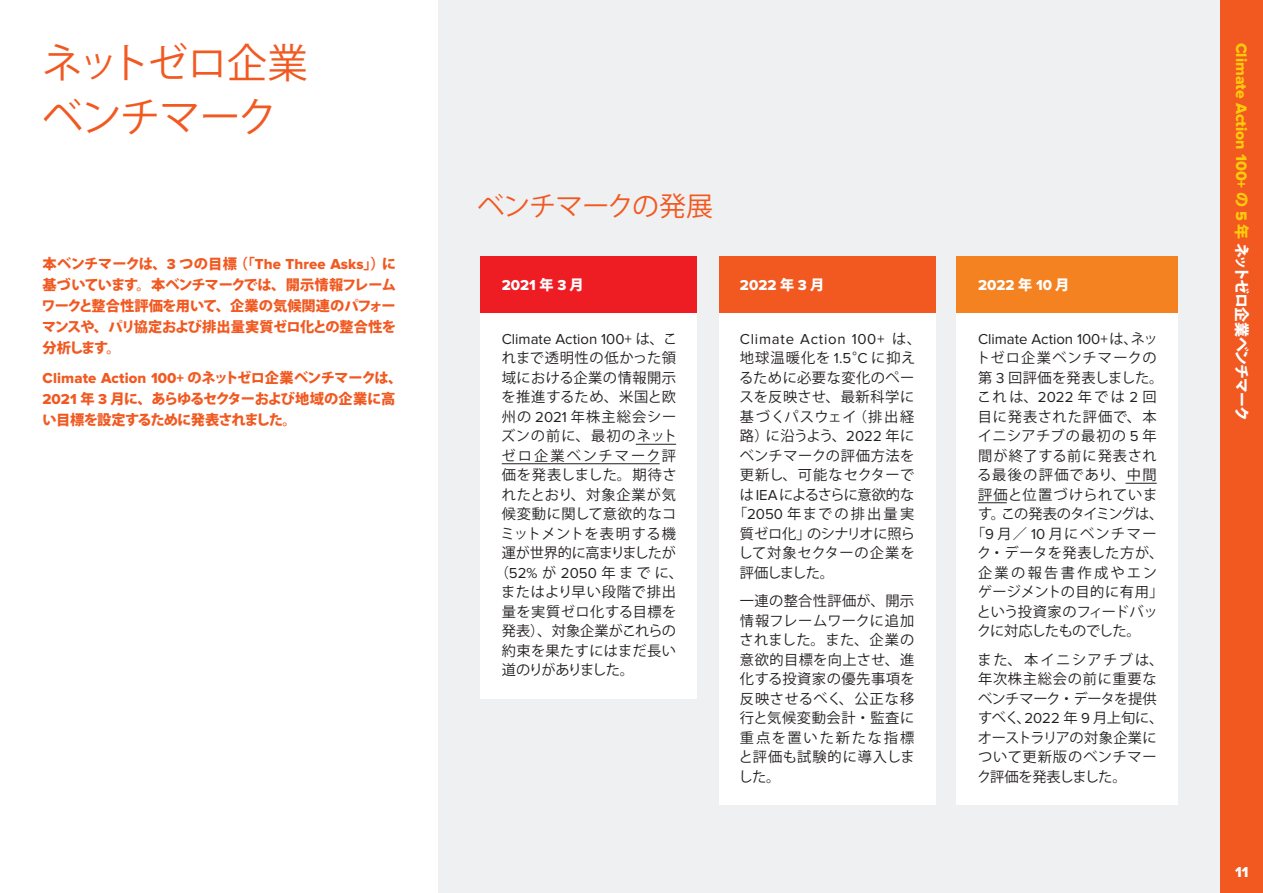
<style>
.page{position:relative;width:1263px;height:893px;background:#fff}
.page>*{position:absolute;margin:0;border:0;box-sizing:border-box;transform-origin:0 0}
.t1{font:40.5px/54px "Koz Go Pro";letter-spacing:-.04em;color:#f15921}
.t2{font:27px "Koz Go Pro";letter-spacing:-.025em;color:#f15921}
.t3{font:15.75px "Proxima Nova Extrabld";color:#feca0a}
.t4{font:15px "Proxima Nova";color:#231f20}
.t5{font:15px "Proxima Nova Extrabld";letter-spacing:.01em;color:#f15921}
.t6{font:15px "Proxima Nova Extrabld";color:#fff}
.t7{font:15px "Proxima Nova";letter-spacing:.05em;color:#231f20}
.t8{font:14.25px/19.5px "Koz Go Pro";letter-spacing:.035em;color:#231f20;text-align:justify}
.t9{font:800 14.25px/21px "Koz Go Pro";letter-spacing:-.05em;color:#f15921;text-align:justify}
.t10{font:14.25px "Koz Go Pro";letter-spacing:.075em;color:#231f20}
.t11{font:14.25px "Koz Go Pro";letter-spacing:.06em;color:#231f20}
.t12{font:14.25px "Koz Go Pro";letter-spacing:.055em;color:#231f20}
.t13{font:14.25px "Koz Go Pro";letter-spacing:-.07em;color:#231f20}
.t14{font:14.25px "Koz Go Pro";letter-spacing:-.065em;color:#231f20}
.t15{font:14.25px "Koz Go Pro";letter-spacing:-.025em;color:#231f20}
.t16{font:14.25px "Koz Go Pro";color:#231f20}
.t17{font:14.25px "Koz Go Pro";letter-spacing:.15em;color:#231f20}
.t18{font:14.25px "Koz Go Pro";letter-spacing:-.03em;color:#231f20}
.t19{font:14.25px "Koz Go Pro";letter-spacing:.1em;color:#231f20}
.t20{font:14.25px "Koz Go Pro";letter-spacing:-.02em;color:#231f20}
.t21{font:14.25px "Koz Go Pro";letter-spacing:.065em;color:#231f20}
.t22{font:14.25px "Koz Go Pro";letter-spacing:.09em;color:#231f20}
.t23{font:14.25px "Koz Go Pro";letter-spacing:-.05em;color:#231f20}
.t24{font:14.25px "Koz Go Pro";letter-spacing:.135em;color:#231f20}
.t25{font:14.25px "Koz Go Pro";letter-spacing:.16em;color:#231f20}
.t26{font:14.25px "Koz Go Pro";letter-spacing:-.11em;color:#231f20}
.s1{font-family:"Proxima Nova Extrabld";font-weight:400;font-size:15px}
.s2{font-family:"Koz Go Pro";font-weight:800;font-size:14.25px}
.s3{font-family:"Koz Go Pro";font-size:14.25px}
.s4{font-family:"Proxima Nova";font-size:15px}
.s5{font-family:"Koz Go Pro";font-weight:800;font-size:15px}
.s6{font-family:"Koz Go Pro";font-weight:800;font-size:15px;color:#fff}
</style>
<div class="page">
<div style="left:438px;top:0;width:782px;height:893px;background:#eff0f1"></div>
<div style="left:480px;top:256px;width:217px;height:57px;background:#ee1d23"></div>
<div style="left:480px;top:313px;width:217px;height:385px;background:#fff"></div>
<hr style="left:636px;top:444px;width:40px;height:1px;background:#231f20">
<hr style="left:502px;top:463px;width:158px;height:1px;background:#231f20">
<div style="left:719px;top:256px;width:216px;height:57px;background:#f15921"></div>
<div style="left:719px;top:313px;width:216px;height:492px;background:#fff"></div>
<div style="left:957px;top:256px;width:221px;height:57px;background:#f58220"></div>
<div style="left:957px;top:313px;width:221px;height:492px;background:#fff"></div>
<hr style="left:1125px;top:483px;width:32px;height:1px;background:#231f20">
<svg style="left:978px;top:502px;width:29px;height:1px"></svg>
<div style="left:1220px;top:0;width:43px;height:893px;background:#f15921"></div>
<h1 class="t1" style="left:42px;top:37px;width:267px">ネットゼロ企業ベンチマーク</h1>
<p class="t9" style="left:42px;top:254px;width:356px">本ベンチマークは、<span class="s1">3</span> つの目標（「<span class="s1">The Three Asks</span>」）に基づいています。本ベンチマークでは、開示情報フレームワークと整合性評価を用いて、企業の気候関連のパフォーマンスや、パリ協定および排出量実質ゼロ化との整合性を分析します。</p>
<p class="t5" style="left:43px;top:369px;width:361px">Climate Action 100+ <span class="s2">のネットゼロ企業ベンチマークは、</span></p>
<p class="t9" style="left:42px;top:389px;width:355px"><span class="s1">2021</span> 年 <span class="s1">3</span> 月に、あらゆるセクターおよび地域の企業に高い目標を設定するために発表されました。</p>
<h2 class="t2" style="left:477px;top:189px;width:237px">ベンチマークの発展</h2>
<p class="t6" style="left:502px;top:276px;width:83px">2021 <span class="s2">年</span> 3<span class="s2">月</span></p>
<p class="t4" style="left:502px;top:332px;width:177px">Climate Action 100+ <span class="s3">は、こ</span></p>
<p class="t8" style="left:502px;top:349px;width:176px">れまで透明性の低かった領</p>
<p class="t8" style="left:502px;top:368px;width:176px">域における企業の情報開示</p>
<p class="t8" style="left:501px;top:388px;width:176px">を推進するため、米国と欧</p>
<p class="t10" style="left:502px;top:407px;width:176px">州の <span class="s4">2021</span> 年株主総会シー</p>
<p class="t21" style="left:501px;top:427px;width:177px">ズンの前に、最初のネット</p>
<p class="t24" style="left:502px;top:446px;width:176px">ゼロ企業ベンチマーク評</p>
<p class="t8" style="left:502px;top:466px;width:177px">価を発表しました。期待さ</p>
<p class="t11" style="left:502px;top:485px;width:176px">れたとおり、対象企業が気</p>
<p class="t8" style="left:502px;top:505px;width:176px">候変動に関して意欲的なコ</p>
<p class="t8" style="left:501px;top:524px;width:177px">ミットメントを表明する機</p>
<p class="t15" style="left:502px;top:544px;width:176px">運が世界的に高まりましたが</p>
<p class="t8" style="left:495px;top:563px;width:190px">（<span class="s4">52%</span> が <span class="s4">2050</span> 年までに、</p>
<p class="t11" style="left:501px;top:583px;width:176px">またはより早い段階で排出</p>
<p class="t8" style="left:502px;top:602px;width:176px">量を実質ゼロ化する目標を</p>
<p class="t16" style="left:502px;top:622px;width:176px">発表）、対象企業がこれらの</p>
<p class="t8" style="left:502px;top:641px;width:176px">約束を果たすにはまだ長い</p>
<p class="t26" style="left:502px;top:661px;width:134px">道のりがありました。</p>
<p class="t6" style="left:740px;top:276px;width:86px">2022 <span class="s2">年</span> 3<span class="s2">月</span></p>
<p class="t7" style="left:740px;top:332px;width:183px">Climate Action 100+ <span class="s3">は、</span></p>
<p class="t10" style="left:740px;top:349px;width:177px">地球温暖化を <span class="s4">1.5</span>°<span class="s4">C</span> に抑え</p>
<p class="t8" style="left:739px;top:368px;width:177px">るために必要な変化のペー</p>
<p class="t8" style="left:739px;top:388px;width:177px">スを反映させ、最新科学に</p>
<p class="t10" style="left:740px;top:407px;width:176px">基づくパスウェイ（排出経</p>
<p class="t8" style="left:740px;top:427px;width:176px">路）に沿うよう、<span class="s4">2022</span> 年に</p>
<p class="t8" style="left:740px;top:446px;width:176px">ベンチマークの評価方法を</p>
<p class="t8" style="left:740px;top:466px;width:176px">更新し、可能なセクターで</p>
<p class="t13" style="left:740px;top:485px;width:176px">は<span class="s4">IEA</span>によるさらに意欲的な</p>
<p class="t17" style="left:733px;top:505px;width:183px">「<span class="s4">2050</span> 年までの排出量実</p>
<p class="t18" style="left:740px;top:524px;width:177px">質ゼロ化」のシナリオに照ら</p>
<p class="t12" style="left:738px;top:544px;width:178px">して対象セクターの企業を</p>
<p class="t8" style="left:740px;top:563px;width:96px">評価しました。</p>
<p class="t8" style="left:738px;top:592px;width:178px">一連の整合性評価が、開示情報フレームワークに追加されました。また、企業の意欲的目標を向上させ、進化する投資家の優先事項を反映させるべく、公正な移行と気候変動会計・監査に重点を置いた新たな指標と評価も試験的に導入しました。</p>
<p class="t6" style="left:978px;top:276px;width:93px">2022 <span class="s2">年</span> 10 <span class="s2">月</span></p>
<p class="t4" style="left:978px;top:332px;width:181px">Climate Action 100+<span class="s3">は、ネッ</span></p>
<p class="t10" style="left:976px;top:349px;width:182px">トゼロ企業ベンチマークの</p>
<p class="t8" style="left:978px;top:368px;width:187px">第 <span class="s4">3</span> 回評価を発表しました。</p>
<p class="t8" style="left:977px;top:388px;width:181px">これは、<span class="s4">2022</span> 年では <span class="s4">2</span> 回</p>
<p class="t11" style="left:978px;top:407px;width:180px">目に発表された評価で、本</p>
<p class="t8" style="left:978px;top:427px;width:180px">イニシアチブの最初の <span class="s4">5</span> 年</p>
<p class="t12" style="left:978px;top:446px;width:180px">間が終了する前に発表され</p>
<p class="t22" style="left:977px;top:466px;width:181px">る最後の評価であり、中間</p>
<p class="t8" style="left:978px;top:485px;width:181px">評価と位置づけられていま</p>
<p class="t14" style="left:978px;top:505px;width:187px">す。この発表のタイミングは、</p>
<p class="t19" style="left:971px;top:524px;width:187px">「<span class="s4">9</span> 月／ <span class="s4">10</span> 月にベンチマー</p>
<p class="t8" style="left:977px;top:544px;width:188px">ク・データを発表した方が、</p>
<p class="t25" style="left:978px;top:563px;width:180px">企業の報告書作成やエン</p>
<p class="t8" style="left:978px;top:583px;width:187px">ゲージメントの目的に有用」</p>
<p class="t20" style="left:977px;top:602px;width:182px">という投資家のフィードバッ</p>
<p class="t23" style="left:977px;top:622px;width:165px">クに対応したものでした。</p>
<p class="t8" style="left:977px;top:650px;width:188px;text-align:left">また、本イニシアチブは、年次株主総会の前に重要なベンチマーク・データを提供すべく、<span class="s4">2022</span> 年 <span class="s4">9</span> 月上旬に、オーストラリアの対象企業について更新版のベンチマーク評価を発表しました。</p>
<p class="t3" style="left:1250px;top:43px;width:380px;rotate:90deg">Climate Action 100+ <span class="s5">の</span> 5 <span class="s5">年</span><span class="s6">ネットゼロ企業ベンチマーク</span></p>
<p class="t6" style="left:1235px;top:863px;width:15px">11</p>
</div>
